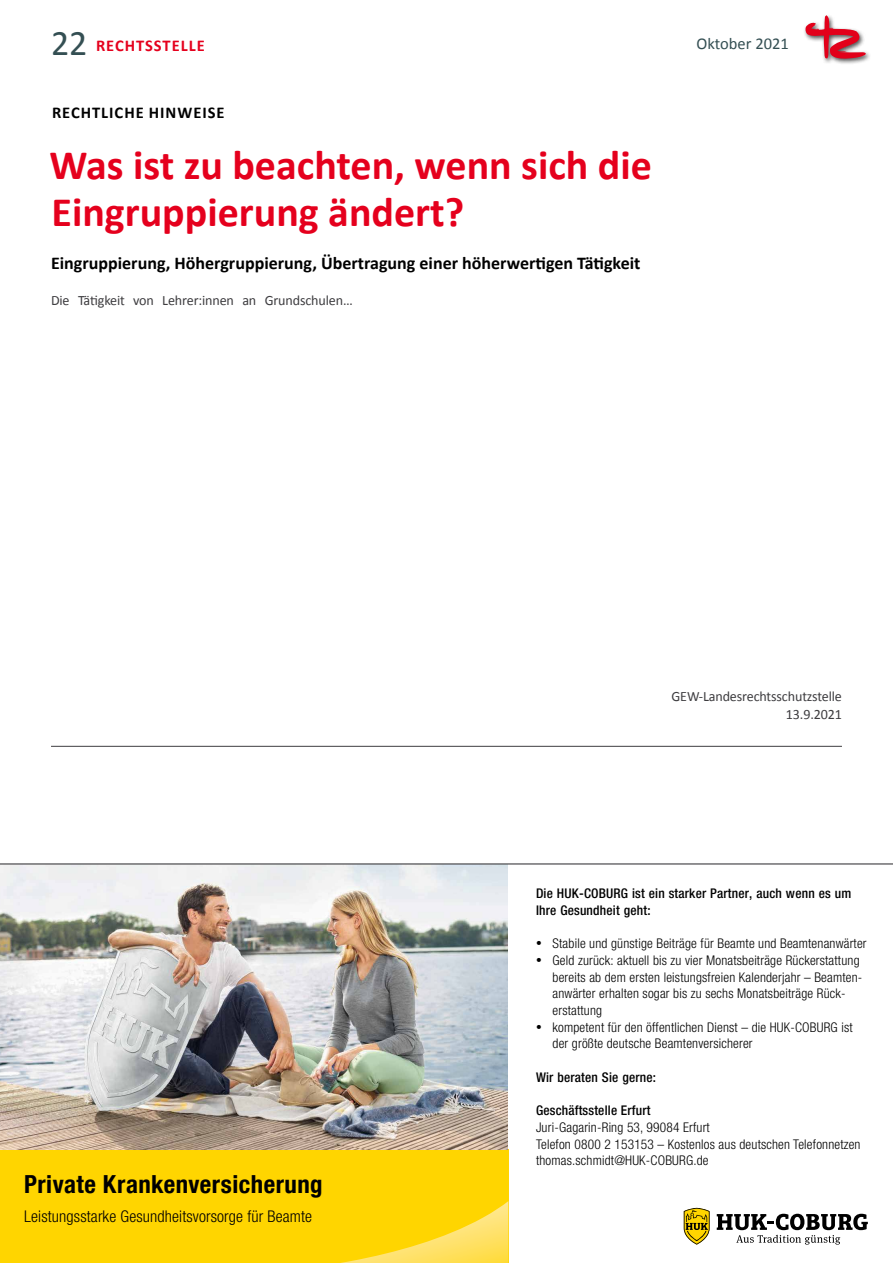
<style>
.page{position:relative;width:893px;height:1263px;background:#fff}
.page>*{position:absolute;margin:0;border:0;box-sizing:border-box;transform-origin:0 0}
.t1{font:700 42px/46.5px "Calibri";color:#e5001d}
.t2{font:700 condensed 24.9px "Helvetica Neue LT Com";letter-spacing:.02em;color:#000}
.t3{font:700 18px "Calibri";color:#000}
.t4{font:700 16.5px "Calibri";letter-spacing:.06em;color:#000}
.t5{font:700 16.5px "Calibri";letter-spacing:.06em;color:#e5001d}
.t6{font:16.5px "Calibri";color:#344f53}
.t7{font:300 condensed 16.2px "Helvetica Neue LT Com";letter-spacing:.01em;color:#000}
.t8{font:14.25px/18px "Calibri";letter-spacing:-.01em;color:#3e3d40;text-align:right}
.t9{font:300 condensed 13.35px/16.6px "Helvetica Neue LT Com";letter-spacing:.015em;color:#000}
.t10{font:500 condensed 13.35px/16.6px "Helvetica Neue LT Com";letter-spacing:.015em;color:#000}
.s1{font-weight:400;font-size:36px;color:#344f53}
.s2{color:#fff}
.s3{font-size:11.4px}
</style>
<div class="page">
<img style="left:0;top:864px;width:893px;height:399px">
<hr style="left:0;top:863px;width:893px;height:1px;background:#3e3d40">
<hr style="left:51px;top:746px;width:791px;height:1px;background:#3e3d40">
<div style="left:803px;top:1px;width:69px;height:64px;background:#000;opacity:.69"></div>
<svg style="left:805px;top:15px;width:61px;height:44px"></svg>
<p class="t5" style="left:51px;top:34px;width:155px"><span class="s1">22</span> RECHTSSTELLE</p>
<p class="t6" style="left:697px;top:33px;width:94px">Oktober 2021</p>
<p class="t4" style="left:52px;top:100px;width:174px">RECHTLICHE HINWEISE</p>
<h1 class="t1" style="left:50px;top:141px;width:604px">Was ist zu beachten, wenn sich die<br>Eingruppierung ändert?</h1>
<h3 class="t3" style="left:51px;top:251px;width:591px">Eingruppierung, Höhergruppierung, Übertragung einer höherwertigen Tätigkeit</h3>
<p class="t8" style="left:51px;top:292px;width:380px">Die Tätigkeit von Lehrer:innen an Grundschulen… <span class="s2">wurde zum</span></p>
<h2 class="t2" style="left:24px;top:1169px;width:300px">Private Krankenversicherung</h2>
<p class="t7" style="left:24px;top:1206px;width:289px">Leistungsstarke Gesundheitsvorsorge für Beamte</p>
<p class="t8" style="left:671px;top:688px;width:172px">GEW-Landesrechtsschutzstelle<br>13.9.2021</p>
<p class="t10" style="left:536px;top:885px;width:317px">Die HUK-COBURG ist ein starker Partner, auch wenn es um<br>Ihre Gesundheit geht:</p>
<p class="t9" style="left:536px;top:935px;width:332px"><span class="s3">•</span> Stabile und günstige Beiträge für Beamte und Beamtenanwärter</p>
<p class="t9" style="left:553px;top:952px;width:311px;text-indent:-17px"><span class="s3">•</span> Geld zurück: aktuell bis zu vier Monatsbeiträge Rückerstattung bereits ab dem ersten leistungsfreien Kalenderjahr – Beamten&shy;anwärter erhalten sogar bis zu sechs Monatsbeiträge Rück&shy;erstattung</p>
<p class="t9" style="left:553px;top:1018px;width:302px;text-indent:-17px"><span class="s3">•</span> kompetent für den öffentlichen Dienst – die HUK-COBURG ist der größte deutsche Beamtenversicherer</p>
<p class="t10" style="left:536px;top:1069px;width:122px">Wir beraten Sie gerne:</p>
<p class="t10" style="left:536px;top:1102px;width:116px">Geschäftsstelle Erfurt</p>
<p class="t9" style="left:536px;top:1119px;width:326px">Juri-Gagarin-Ring 53, 99084 Erfurt<br>Telefon 0800 2 153153 – Kostenlos aus deutschen Telefonnetzen thomas.schmidt@HUK-COBURG.de</p>
</div>
